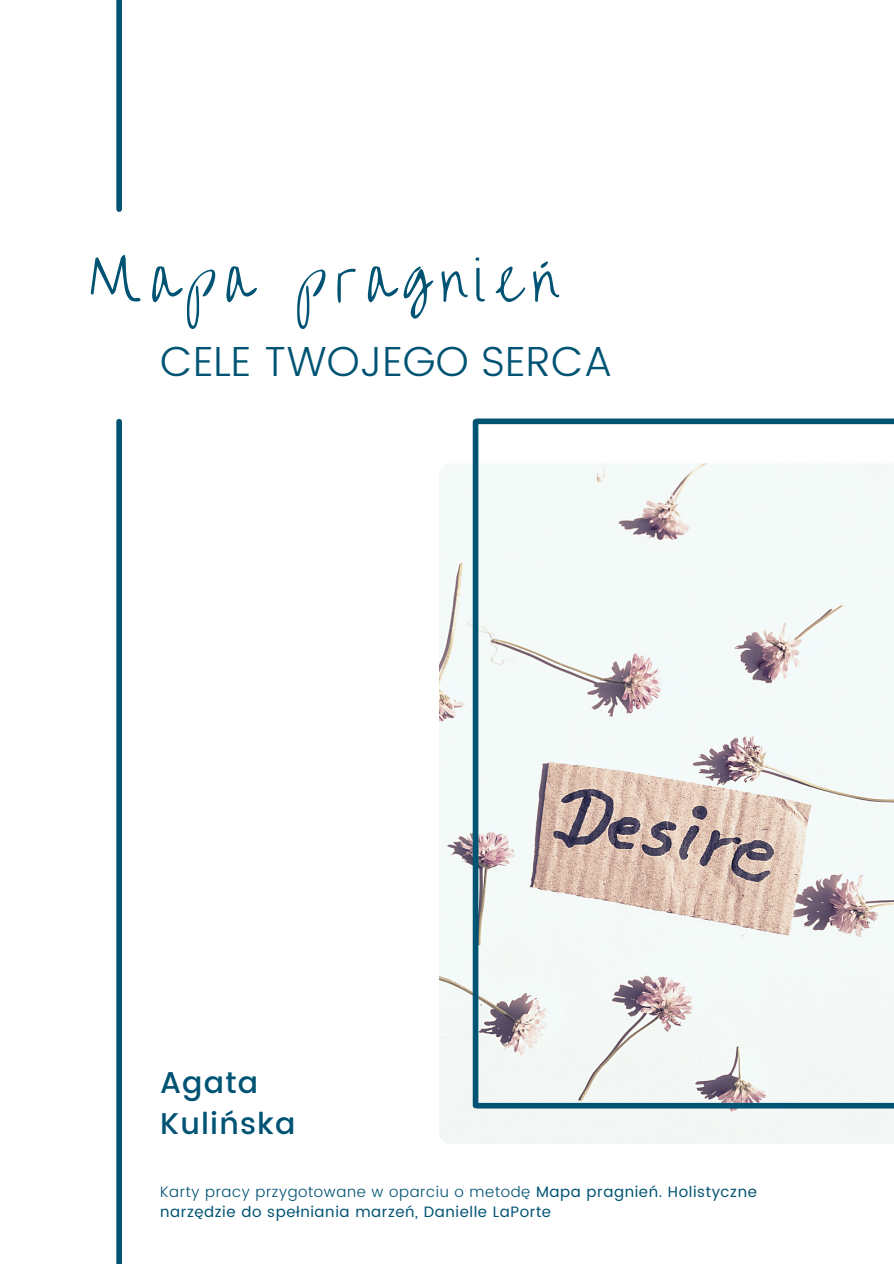
<style>
.page{position:relative;width:894px;height:1264px;background:#fff}
.page>*{position:absolute;margin:0;border:0;box-sizing:border-box;transform-origin:0 0}
.t1{font:54px "Overthe Rainbow";letter-spacing:.165em;color:#015373}
.t2{font:300 42px "Poppins";color:#015373}
.t3{font:500 30px "Poppins";letter-spacing:.04em;color:#015373}
.t4{font:15px/20.2px "Poppins";letter-spacing:.04em;color:#015373}
.s1{font-weight:300}
</style>
<div class="page">
<div style="left:116px;top:0;width:6px;height:209px;background:#015373"></div>
<div style="left:116px;top:421px;width:6px;height:842px;background:#015373"></div>
<img style="left:439px;top:463px;width:454px;height:680px">
<div style="left:472px;top:422px;width:6px;height:683px;background:#015373"></div>
<div style="left:477px;top:418px;width:416px;height:6px;background:#015373"></div>
<div style="left:477px;top:1102px;width:416px;height:6px;background:#015373"></div>
<p class="t1" style="left:89px;top:251px;width:470px">Mapa pragnień</p>
<p class="t2" style="left:160px;top:337px;width:454px">CELE TWOJEGO SERCA</p>
<p class="t3" style="left:160px;top:1064px;width:99px">Agata</p>
<p class="t3" style="left:160px;top:1106px;width:137px">Kulińska</p>
<p class="t4" style="left:160px;top:1181px;width:598px"><span class="s1">Karty pracy przygotowane w oparciu o metodę</span> Mapa pragnień. Holistyczne narzędzie do spełniania marzeń, Danielle LaPorte</p>
</div>
